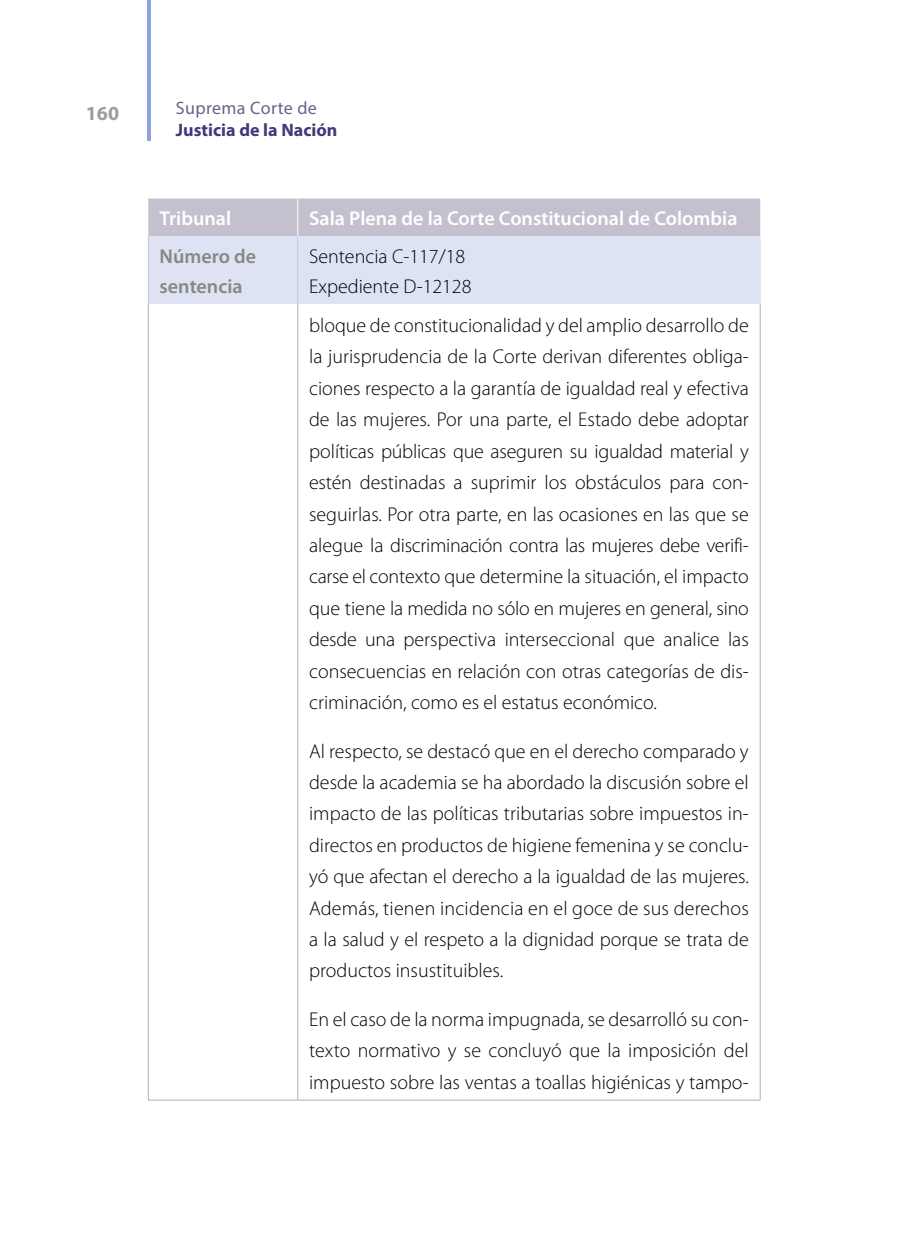
<style>
.page{position:relative;width:908px;height:1248px;background:#fff}
.page>*{position:absolute;margin:0;border:0;box-sizing:border-box;transform-origin:0 0}
.TablaCuerpo{font:300 20px/31.4px "Myriad Pro";color:#000;text-align:justify}
.TablaTitulo1{font:600 20px "Myriad Pro";color:#fff}
.TablaTitulo2{font:300 20px "Myriad Pro";color:#000}
.TablaColumnaIzq{font:600 20px/30px "Myriad Pro";color:#878787}
.TablaColumnaIzq-2{font:600 20px "Myriad Pro";color:#fff}
.t1{font:700 20px "Myriad Pro";color:#9d9d9c}
.t2{font:700 18px "Myriad Pro";color:#473679}
.t3{font:18px "Myriad Pro";letter-spacing:.02em;color:#6b628d}
</style>
<div class="page">
<hr style="left:147px;top:0;width:4px;height:141px;background:#8fa1e0">
<svg style="left:148px;top:198px;width:611px;height:106px;background:#d4d7e6"></svg>
<hr style="left:297px;top:304px;width:1px;height:795px;background:#adabbc">
<hr style="left:148px;top:236px;width:1px;height:68px;background:#c0c8eb">
<hr style="left:759px;top:236px;width:1px;height:68px;background:#dee3f4">
<hr style="left:297px;top:198px;width:1px;height:38px;background:#fff">
<hr style="left:297px;top:236px;width:1px;height:68px;background:#c0c8eb">
<hr style="left:148px;top:304px;width:1px;height:795px;background:#adabbc">
<hr style="left:759px;top:304px;width:1px;height:795px;background:#adabbc">
<hr style="left:297px;top:1099px;width:463px;height:1px;background:#adabbc">
<hr style="left:148px;top:1099px;width:149px;height:1px;background:#adabbc">
<p class="t1" style="left:86px;top:101px;width:35px">160</p>
<p class="t3" style="left:176px;top:97px;width:142px">Suprema Corte de</p>
<p class="t2" style="left:176px;top:118px;width:163px">Justicia de la Nación</p>
<p class="TablaColumnaIzq-2" style="left:159px;top:205px;width:73px">Tribunal</p>
<p class="TablaTitulo1" style="left:309px;top:205px;width:430px">Sala Plena de la Corte Constitucional de Colombia</p>
<p class="TablaColumnaIzq" style="left:159px;top:240px;width:98px">Número de sentencia</p>
<p class="TablaTitulo2" style="left:309px;top:244px;width:158px">Sentencia C-117/18</p>
<p class="TablaTitulo2" style="left:309px;top:274px;width:164px">Expediente D-12128</p>
<p class="TablaCuerpo" style="left:309px;top:309px;width:441px">bloque de constitucionalidad y del amplio desarrollo de la jurisprudencia de la Corte derivan diferentes obliga&shy;ciones respecto a la garantía de igualdad real y efectiva de las mujeres. Por una parte, el Estado debe adoptar políticas públicas que aseguren su igualdad material y estén destinadas a suprimir los obstáculos para con&shy;seguirlas. Por otra parte, en las ocasiones en las que se alegue la discriminación contra las mujeres debe verifi&shy;carse el contexto que determine la situación, el impacto que tiene la medida no sólo en mujeres en general, sino desde una perspectiva interseccional que analice las consecuencias en relación con otras categorías de dis&shy;criminación, como es el estatus económico.</p>
<p class="TablaCuerpo" style="left:309px;top:735px;width:441px">Al respecto, se destacó que en el derecho comparado y desde la academia se ha abordado la discusión sobre el impacto de las políticas tributarias sobre impuestos in&shy;directos en productos de higiene femenina y se conclu&shy;yó que afectan el derecho a la igualdad de las mujeres.<br>Además, tienen incidencia en el goce de sus derechos a la salud y el respeto a la dignidad porque se trata de productos insustituibles.</p>
<p class="TablaCuerpo" style="left:309px;top:1003px;width:441px">En el caso de la norma impugnada, se desarrolló su con&shy;texto normativo y se concluyó que la imposición del impuesto sobre las ventas a toallas higiénicas y tampo-</p>
</div>
